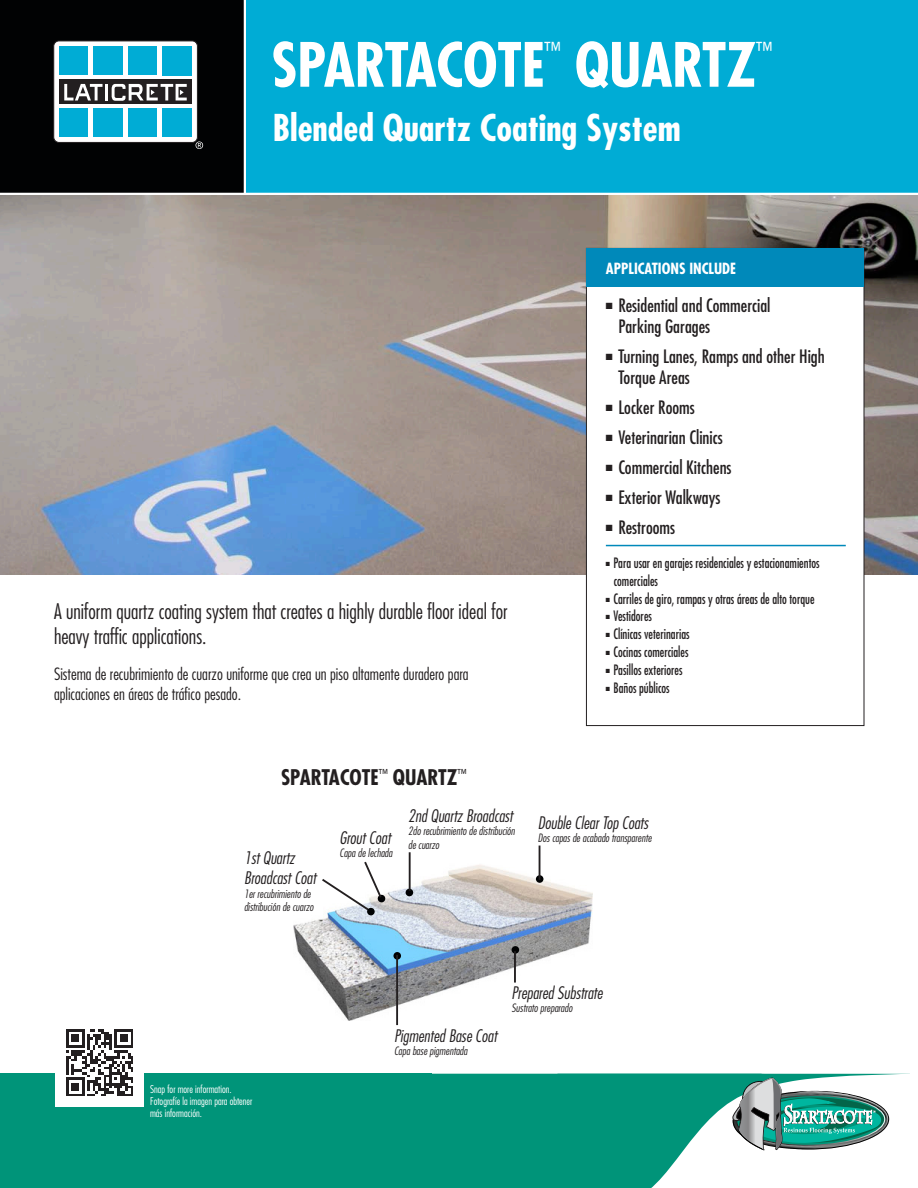
<style>
.page{position:relative;width:918px;height:1188px;background:#fff}
.page>*{position:absolute;margin:0;border:0;box-sizing:border-box;transform-origin:0 0}
.t1{font:700 condensed 59.4px "Futura";letter-spacing:-.005em;color:#fff}
.t2{font:700 condensed 36px "Futura";color:#fff}
.t3{font:condensed 21.45px "Futura";color:#fff}
.t4{font:300 condensed 21px/25.2px "Futura";color:#231f20}
.t5{font:700 condensed 21px "Futura";color:#231f20}
.t6{font:condensed 18px/21px "Futura";color:#231f20}
.t7{font:italic 300 condensed 16.8px/20.2px "Futura";color:#231f20}
.t8{font:300 condensed 16.5px/19.8px "Futura";color:#231f20}
.t9{font:700 condensed 15px "Futura";color:#fff}
.t10{font:condensed 13.95px/17.9px "Futura";color:#231f20;scale:.9 1}
.t11{font:italic 300 condensed 11.25px/13.5px "Futura";color:#231f20}
.Heads{font:300 condensed 10.5px/12px "Futura";color:#fff}
</style>
<div class="page">
<div style="left:0;top:0;width:245px;height:194px;background:#010203"></div>
<div style="left:245px;top:0;width:673px;height:195px;background:#00acd5"></div>
<div style="left:54px;top:41px;width:143px;height:101px;background:#fff;border-radius:5px"></div>
<div style="left:54px;top:41px;width:144px;height:102px;border:1px solid #231f20;border-radius:5px"></div>
<div style="left:59px;top:108px;width:29px;height:29px;background:#00acd5"></div>
<div style="left:94px;top:108px;width:29px;height:29px;background:#00acd5"></div>
<div style="left:128px;top:108px;width:29px;height:29px;background:#00acd5"></div>
<div style="left:163px;top:108px;width:29px;height:29px;background:#00acd5"></div>
<div style="left:59px;top:79px;width:133px;height:25px;background:#231f20"></div>
<hr style="left:105px;top:84px;width:3px;height:16px;background:#fff">
<svg style="left:64px;top:84px;width:39px;height:16px"></svg>
<svg style="left:112px;top:84px;width:75px;height:17px"></svg>
<div style="left:59px;top:46px;width:29px;height:29px;background:#00acd5"></div>
<div style="left:94px;top:46px;width:29px;height:29px;background:#00acd5"></div>
<div style="left:128px;top:46px;width:29px;height:29px;background:#00acd5"></div>
<div style="left:163px;top:46px;width:29px;height:29px;background:#00acd5"></div>
<svg style="left:196px;top:142px;width:7px;height:7px"></svg>
<hr style="left:244px;top:0;width:2px;height:196px;background:#fff">
<div style="left:268px;top:1073px;width:497px;height:115px;background:#009479"></div>
<div style="left:0;top:1074px;width:432px;height:114px;background:#009479"></div>
<svg style="left:496px;top:1074px;width:404px;height:114px;fill:#009479"></svg>
<img style="left:725px;top:1084px;width:171px;height:72px">
<svg style="left:732px;top:1077px;width:158px;height:73px"></svg>
<svg style="left:55px;top:1029px;width:89px;height:78px"></svg>
<img style="left:0;top:195px;width:918px;height:379px">
<img style="left:294px;top:863px;width:298px;height:158px">
<div style="left:586px;top:248px;width:278px;height:478px;background:#fff"></div>
<div style="left:586px;top:248px;width:278px;height:39px;background:#0089ba"></div>
<div style="left:393px;top:952px;width:8px;height:8px;background:#010203;border-radius:50%"></div>
<div style="left:512px;top:946px;width:7px;height:8px;background:#010203;border-radius:50%"></div>
<div style="left:406px;top:889px;width:7px;height:7px;background:#010203;border-radius:50%"></div>
<div style="left:378px;top:895px;width:7px;height:7px;background:#010203;border-radius:50%"></div>
<svg style="left:536px;top:875px;width:7px;height:8px"></svg>
<hr style="left:409px;top:852px;width:2px;height:39px;background:#231f20">
<svg style="left:320px;top:861px;width:63px;height:54px"></svg>
<hr style="left:539px;top:846px;width:1px;height:34px;background:#231f20">
<hr style="left:514px;top:951px;width:2px;height:32px;background:#231f20">
<hr style="left:396px;top:955px;width:2px;height:70px;background:#231f20">
<hr style="left:0;top:193px;width:918px;height:2px;background:#fff">
<hr style="left:606px;top:545px;width:240px;height:1px;background:#0089ba">
<p class="t1" style="left:271px;top:28px;width:275px">SPARTACOTE</p>
<p class="t3" style="left:545px;top:37px;width:18px">™</p>
<p class="t1" style="left:575px;top:28px;width:183px">QUARTZ</p>
<p class="t3" style="left:756px;top:37px;width:18px">™</p>
<p class="t2" style="left:273px;top:105px;width:409px">Blended Quartz Coating System</p>
<p class="t4" style="left:54px;top:599px;width:455px">A uniform quartz coating system that creates a highly durable floor ideal for heavy traffic applications.</p>
<p class="t8" style="left:54px;top:664px;width:416px">Sistema de recubrimiento de cuarzo uniforme que crea un piso altamente duradero para aplicaciones en áreas de tráfico pesado.</p>
<p class="t9" style="left:606px;top:259px;width:132px">APPLICATIONS INCLUDE</p>
<p class="t6" style="left:606px;top:295px;width:166px">■ Residential and Commercial</p>
<p class="t6" style="left:618px;top:316px;width:93px">Parking Garages</p>
<p class="t6" style="left:619px;top:346px;width:208px;text-indent:-13px">■ Turning Lanes, Ramps and other High<br>Torque Areas</p>
<p class="t6" style="left:606px;top:397px;width:90px">■ Locker Rooms</p>
<p class="t6" style="left:606px;top:427px;width:118px">■ Veterinarian Clinics</p>
<p class="t6" style="left:606px;top:457px;width:127px">■ Commercial Kitchens</p>
<p class="t6" style="left:606px;top:487px;width:116px">■ Exterior Walkways</p>
<p class="t6" style="left:606px;top:517px;width:71px">■ Restrooms</p>
<p class="t10" style="left:614px;top:554px;width:230px;text-indent:-8px">■ Para usar en garajes residenciales y estacionamientos comerciales</p>
<p class="t10" style="left:606px;top:589px;width:233px">■ Carriles de giro, rampas y otras áreas de alto torque</p>
<p class="t10" style="left:606px;top:607px;width:53px">■ Vestidores</p>
<p class="t10" style="left:606px;top:625px;width:94px">■ Clínicas veterinarias</p>
<p class="t10" style="left:606px;top:643px;width:93px">■ Cocinas comerciales</p>
<p class="t10" style="left:606px;top:661px;width:87px">■ Pasillos exteriores</p>
<p class="t10" style="left:606px;top:679px;width:72px">■ Baños públicos</p>
<p class="t5" style="left:281px;top:764px;width:187px">SPARTACOTE<sup>™</sup> QUARTZ<sup>™</sup></p>
<p class="t7" style="left:244px;top:847px;width:73px">1st Quartz<br>Broadcast Coat</p>
<p class="t11" style="left:244px;top:887px;width:71px">1er recubrimiento de distribución de cuarzo</p>
<p class="t7" style="left:340px;top:827px;width:52px">Grout Coat</p>
<p class="t11" style="left:340px;top:846px;width:54px">Capa de lechada</p>
<p class="t7" style="left:408px;top:805px;width:106px">2nd Quartz Broadcast</p>
<p class="t11" style="left:408px;top:824px;width:108px">2do recubrimiento de distribución</p>
<p class="t11" style="left:408px;top:838px;width:33px">de cuarzo</p>
<p class="t7" style="left:538px;top:812px;width:112px">Double Clear Top Coats</p>
<p class="t11" style="left:538px;top:831px;width:115px">Dos capas de acabado transparente</p>
<p class="Heads" style="left:150px;top:1083px;width:83px">Snap for more information.</p>
<p class="Heads" style="left:150px;top:1095px;width:104px">Fotografíe la imagen para obtener más información.</p>
<p class="t7" style="left:394px;top:1025px;width:104px">Pigmented Base Coat</p>
<p class="t11" style="left:394px;top:1044px;width:75px">Capa base pigmentada</p>
<p class="t7" style="left:512px;top:982px;width:92px">Prepared Substrate</p>
<p class="t11" style="left:512px;top:1001px;width:62px">Sustrato preparado</p>
</div>
